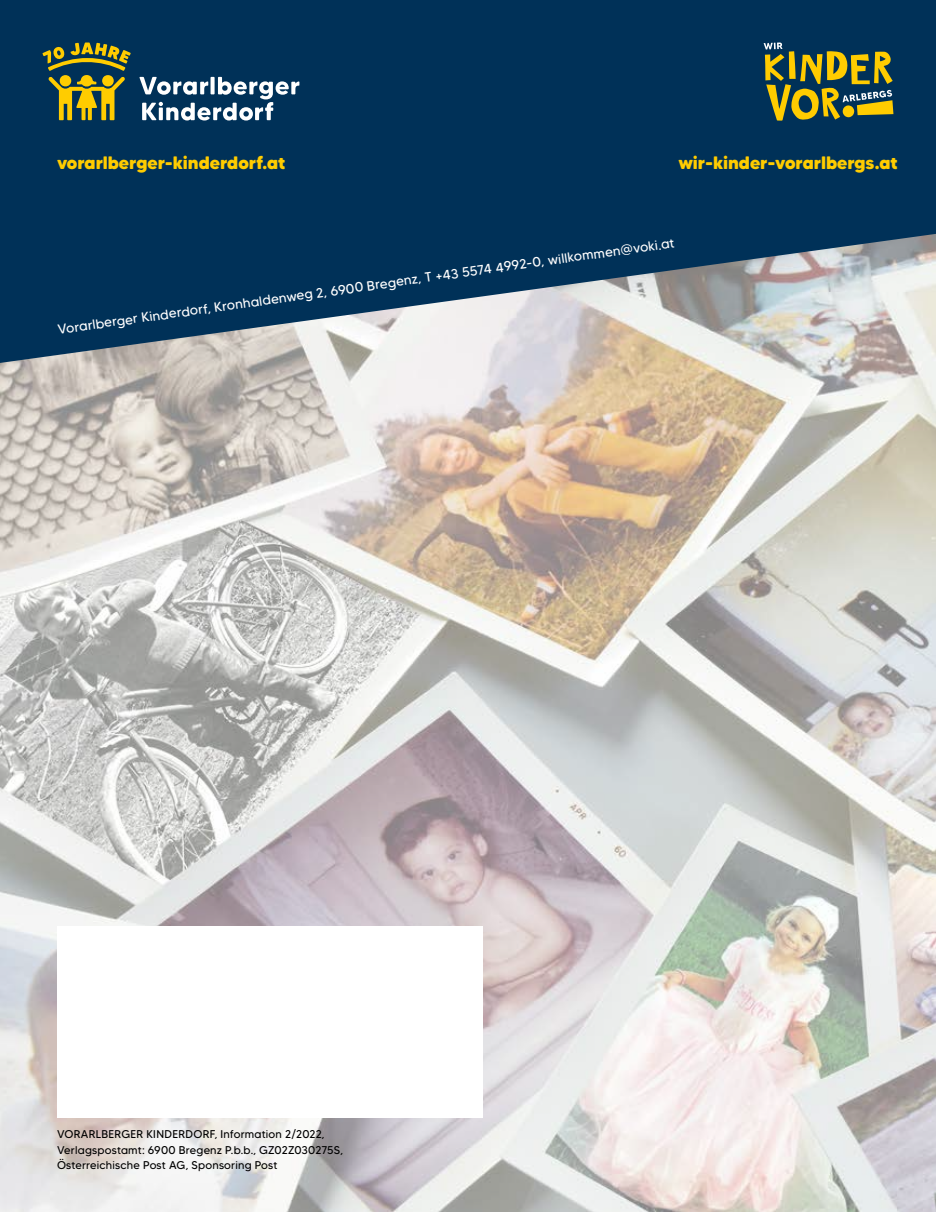
<style>
.page{position:relative;width:936px;height:1212px;background:#fff}
.page>*{position:absolute;margin:0;border:0;box-sizing:border-box;transform-origin:0 0}
.t1{font:800 18px "MADE Tommy Soft";letter-spacing:-.005em;color:#fc0}
.t2{font:13.5px "MADE Tommy Soft";color:#fff}
.t3{font:11.25px/15.8px "MADE Tommy Soft";letter-spacing:.015em;color:#000}
</style>
<div class="page">
<img style="left:0;top:363px;width:935px;height:849px">
<svg style="left:0;top:0;width:935px;height:363px;background:#284e6d"></svg>
<svg style="left:139px;top:77px;width:160px;height:44px"></svg>
<svg style="left:42px;top:43px;width:89px;height:77px;background:#5e6a37"></svg>
<svg style="left:763px;top:42px;width:130px;height:79px;background:#636e3b"></svg>
<div style="left:57px;top:926px;width:425px;height:191px;background:#fff"></div>
<h1 class="t1" style="left:57px;top:151px;width:230px">vorarlberger-kinderdorf.at</h1>
<h1 class="t1" style="left:678px;top:151px;width:221px">wir-kinder-vorarlbergs.at</h1>
<p class="t2" style="left:57px;top:321px;width:624px;rotate:-8deg">Vorarlberger Kinderdorf, Kronhaldenweg 2, 6900 Bregenz, T +43 5574 4992-0, willkommen@voki.at</p>
<p class="t3" style="left:57px;top:1126px;width:288px">VORARLBERGER KINDERDORF, Information 2/2022,<br>Verlagspostamt: 6900 Bregenz P.b.b., GZ02Z030275S,<br>Österreichische Post AG, Sponsoring Post</p>
</div>
